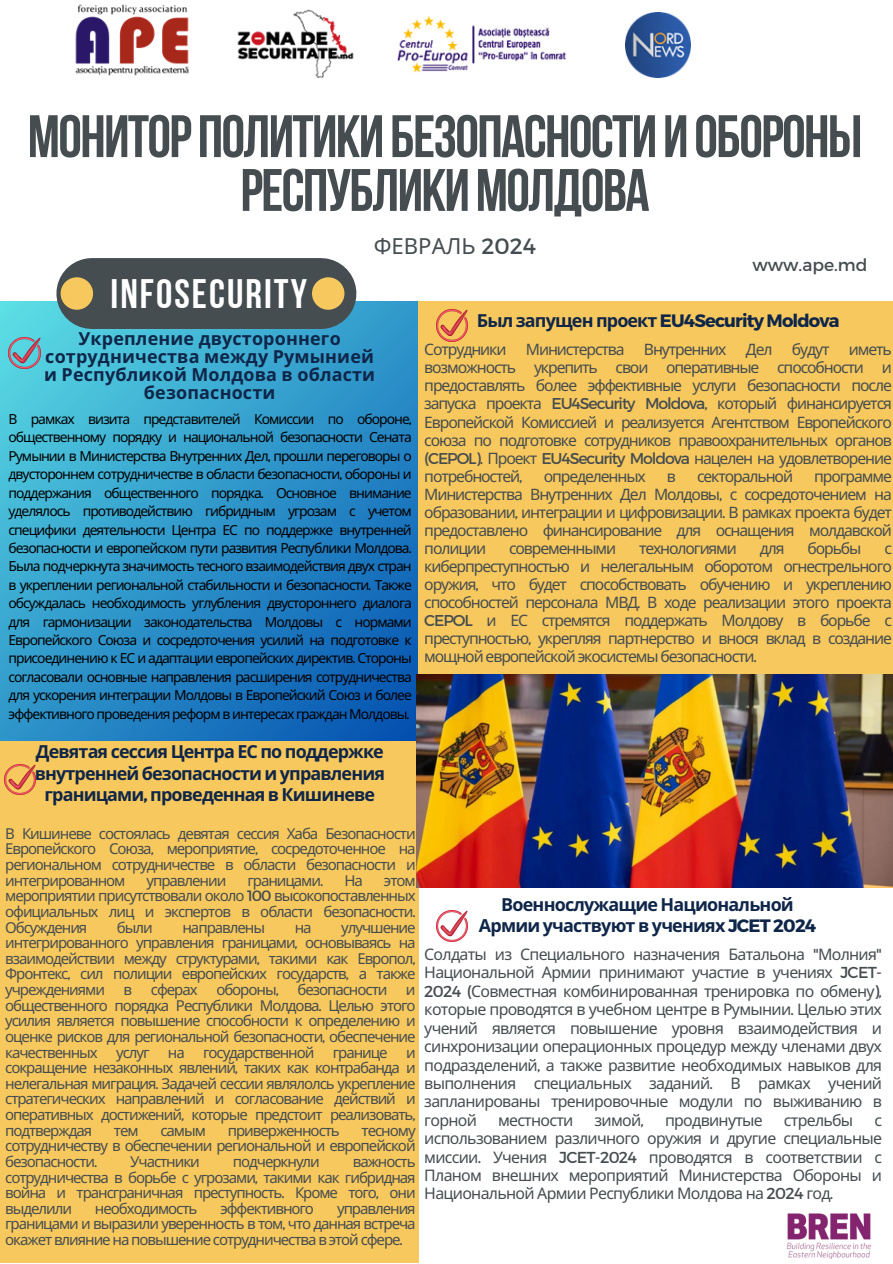
<style>
.page{position:relative;width:893px;height:1264px;background:#fff}
.page>*{position:absolute;margin:0;border:0;box-sizing:border-box;transform-origin:0 0}
.t1{font:700 59.7px/53.8px "Bebas Neue";letter-spacing:-.03em;color:#464d50;text-align:center}
.t2{font:41.1px "Bebas Neue Cyrillic";letter-spacing:.05em;color:#fff}
.t3{font:22.2px "Noto Sans";color:#464d50}
.t4{font:700 18px/21.3px "Noto Sans";letter-spacing:-.045em;color:#0f2649;text-align:center}
.t5{font:700 18px/18px "Noto Sans";letter-spacing:.01em;color:#0f2649;text-align:center}
.t6{font:700 18px "Montserrat";letter-spacing:-.05em;color:#0f2649}
.t7{font:17.1px "Montserrat";color:#464d50}
.t8{font:15.9px/18.5px "Noto Sans";letter-spacing:-.045em;color:#464d50;text-align:justify}
.t9{font:15.75px/18px "Noto Sans";letter-spacing:-.07em;color:#464d50;text-align:justify}
.t10{font:15px/15.6px "Noto Sans";letter-spacing:-.07em;color:#464d50;text-align:justify}
.t11{font:13.8px/18.5px "Noto Sans";letter-spacing:-.07em;color:#000;text-align:justify}
.s1{font-family:"Montserrat"}
.s2{font-family:"Noto Sans"}
</style>
<div class="page">
<svg style="left:0;top:301px;width:418px;height:440px;background:#2e94c8"></svg>
<div style="left:418px;top:301px;width:474px;height:399px;background:#f7c85d"></div>
<div style="left:92px;top:258px;width:229px;height:71px;background:#464d50"></div>
<div style="left:312px;top:277px;width:32px;height:33px;background:#f7c85d;border-radius:50%"></div>
<div style="left:61px;top:277px;width:32px;height:33px;background:#f7c85d;border-radius:50%"></div>
<img style="left:75px;top:4px;width:114px;height:72px">
<img style="left:237px;top:9px;width:117px;height:69px">
<img style="left:397px;top:16px;width:169px;height:57px">
<img style="left:625px;top:13px;width:66px;height:65px">
<img style="left:8px;top:337px;width:32px;height:32px">
<div style="left:0;top:741px;width:418px;height:521px;background:#f7c85d"></div>
<img style="left:5px;top:764px;width:30px;height:30px">
<img style="left:436px;top:910px;width:31px;height:31px">
<img style="left:436px;top:310px;width:31px;height:31px">
<img style="left:786px;top:1213px;width:86px;height:45px">
<img style="left:416px;top:674px;width:476px;height:213px">
<p class="t1" style="left:28px;top:115px;width:836px">МОНИТОРПОЛИТИКИБЕЗОПАСНОСТИИОБОРОНЫ<br>РЕСПУБЛИКИМОЛДОВА</p>
<p class="t3" style="left:374px;top:230px;width:164px">ФЕВРАЛЬ <span class="s1">2024</span></p>
<p class="t2" style="left:110px;top:277px;width:198px">INFOSECURITY</p>
<h4 class="t5" style="left:44px;top:329px;width:332px">Укрепление двустороннего сотрудничества между Румынией и Республикой Молдова в области</h4>
<h6 class="t5" style="left:144px;top:383px;width:133px">безопасности</h6>
<p class="t7" style="left:752px;top:253px;width:116px">www.ape.md</p>
<h4 class="t6" style="left:477px;top:309px;width:364px"><span class="s2">Был запущен проект</span> EU4Security Moldova</h4>
<p class="t9" style="left:424px;top:340px;width:469px">Сотрудники Министерства Внутренних Дел будут иметь возможность укрепить свои оперативные способности и предоставлять более эффективные услуги безопасности после запуска проекта <span class="s1">EU4Security Moldova,</span> который финансируется Европейской Комиссией и реализуется Агентством Европейского союза по подготовке сотрудников правоохранительных органов <span class="s1">(CEPOL).</span> Проект <span class="s1">EU4Security Moldova</span> нацелен на удовлетворение потребностей<span class="s1">,</span></p>
<p class="t11" style="left:8px;top:409px;width:405px">В рамках визита представителей Комиссии по обороне<span class="s1">, </span>общественному порядку и национальной безопасности Сената Румынии в Министерства Внутренних Дел<span class="s1">,</span> прошли переговоры о двустороннем сотрудничестве в области безопасности<span class="s1">,</span> обороны и поддержания общественного порядка<span class="s1">.</span> Основное внимание уделялось противодействию гибридным угрозам с учетом специфики деятельности Центра ЕС по поддержке внутренней безопасности и европейском пути развития Республики Молдова<span class="s1">.<br></span>Была подчеркнута значимость тесного взаимодействия двух стран в укреплении региональной стабильности и безопасности<span class="s1">.</span> Также обсуждалась необходимость углубления двустороннего диалога для гармонизации законодательства Молдовы с нормами Европейского Союза и сосредоточения усилий на подготовке к присоединению к ЕС и адаптации европейских директив<span class="s1">.</span> Стороны согласовали основные направления расширения сотрудничества для ускорения интеграции Молдовы в Европейский Союз и более эффективного проведения реформ в интересах граждан Молдовы<span class="s1">.</span></p>
<p class="t9" style="left:543px;top:466px;width:104px">определенных</p>
<p class="t9" style="left:667px;top:466px;width:11px">в</p>
<p class="t9" style="left:697px;top:466px;width:97px">секторальной</p>
<p class="t9" style="left:424px;top:466px;width:469px;text-indent:390px">программе Министерства Внутренних Дел Молдовы<span class="s1">,</span> с сосредоточением на образовании<span class="s1">,</span> интеграции и цифровизации<span class="s1">.</span> В рамках проекта будет предоставлено финансирование для оснащения молдавской полиции</p>
<p class="t9" style="left:509px;top:538px;width:108px">современными</p>
<p class="t9" style="left:639px;top:538px;width:99px">технологиями</p>
<p class="t9" style="left:759px;top:538px;width:26px">для</p>
<p class="t9" style="left:807px;top:538px;width:55px">борьбы</p>
<p class="t9" style="left:424px;top:538px;width:469px;text-indent:460px">с киберпреступностью и нелегальным оборотом огнестрельного оружия<span class="s1">,</span> что будет способствовать обучению и укреплению способностей персонала МВД<span class="s1">.</span> В ходе реализации этого проекта <span class="s1">CEPOL</span> и ЕС стремятся поддержать Молдову в борьбе с преступностью<span class="s1">,</span> укрепляя партнерство и внося вклад в создание мощной европейской экосистемы безопасности<span class="s1">.</span></p>
<p class="t4" style="left:35px;top:740px;width:352px">Девятая сессия Центра ЕС по поддержке внутренней безопасности и управления границами<span class="s1">,</span> проведенная в Кишиневе</p>
<h6 class="t10" style="left:5px;top:825px;width:412px">В Кишиневе состоялась девятая сессия Хаба Безопасности Европейского Союза<span class="s1">,</span> мероприятие<span class="s1">,</span> сосредоточенное на региональном сотрудничестве в области безопасности и интегрированном</h6>
<h6 class="t10" style="left:146px;top:872px;width:81px">управлении</h6>
<h6 class="t10" style="left:247px;top:872px;width:77px">границами<span class="s1">.</span></h6>
<h6 class="t10" style="left:344px;top:872px;width:20px">На</h6>
<h6 class="t10" style="left:5px;top:872px;width:412px;text-indent:379px">этом мероприятии присутствовали около <span class="s1">100</span> высокопоставленных официальных лиц и экспертов в области безопасности<span class="s1">.<br></span>Обсуждения</h6>
<h6 class="t10" style="left:117px;top:918px;width:37px">были</h6>
<h6 class="t10" style="left:182px;top:918px;width:84px">направлены</h6>
<h6 class="t10" style="left:294px;top:918px;width:18px">на</h6>
<h6 class="t10" style="left:5px;top:918px;width:412px;text-indent:336px">улучшение интегрированного управления границами<span class="s1">,</span> основываясь на взаимодействии между структурами<span class="s1">,</span> такими как Европол<span class="s1">, </span>Фронтекс<span class="s1">,</span> сил полиции европейских государств<span class="s1">,</span> а также учреждениями в сферах обороны<span class="s1">,</span> безопасности и общественного порядка Республики Молдова<span class="s1">.</span> Целью этого усилия является повышение способности к определению и оценке рисков для региональной безопасности<span class="s1">,</span> обеспечение качественных услуг на государственной границе и сокращение незаконных явлений<span class="s1">,</span> таких как контрабанда и нелегальная миграция<span class="s1">.</span> Задачей сессии являлолсь укрепление стратегических направлений и согласование действий и оперативных достижений<span class="s1">,</span> которые предстоит реализовать<span class="s1">, </span>подтверждая</h6>
<h6 class="t10" style="left:5px;top:1122px;width:412px;text-indent:356px">тесному сотрудничеству в обеспечении региональной и европейской безопасности<span class="s1">.</span></h6>
<h6 class="t10" style="left:114px;top:1122px;width:26px">тем</h6>
<h6 class="t10" style="left:160px;top:1122px;width:47px">самым</h6>
<h6 class="t10" style="left:228px;top:1122px;width:114px">приверженность</h6>
<h6 class="t10" style="left:130px;top:1153px;width:71px">Участники</h6>
<h6 class="t10" style="left:233px;top:1153px;width:88px">подчеркнули</h6>
<h6 class="t10" style="left:5px;top:1153px;width:412px;text-align:right">важность<br>сотрудничества в борьбе с угрозами<span class="s1">,</span> такими как гибридная</h6>
<p class="t10" style="left:5px;top:1184px;width:412px">война и трансграничная преступность<span class="s1">.</span> Кроме того<span class="s1">,</span> они выделили</p>
<p class="t10" style="left:95px;top:1200px;width:104px">необходимость</p>
<p class="t10" style="left:220px;top:1200px;width:95px">эффективного</p>
<p class="t10" style="left:5px;top:1200px;width:412px;text-indent:332px">управления границами и выразили уверенность в том<span class="s1">,</span> что данная встреча окажет влияние на повышение сотрудничества в этой сфере<span class="s1">.</span></p>
<h4 class="t4" style="left:479px;top:892px;width:339px">Военнослужащие Национальной<br>Армии участвуют в учениях <span class="s1">JCET 2024</span></h4>
<p class="t8" style="left:424px;top:944px;width:459px">Солдаты из Специального назначения Батальона <span class="s1">"</span>Молния<span class="s1">" </span>Национальной Армии принимают участие в учениях <span class="s1">JCET-2024 (</span>Совместная комбинированная тренировка по обмену<span class="s1">), </span>которые проводятся в учебном центре в Румынии<span class="s1">.</span> Целью этих учений является повышение уровня взаимодействия и синхронизации операционных процедур между членами двух подразделений<span class="s1">,</span> а также развитие необходимых навыков для выполнения специальных заданий<span class="s1">.</span> В рамках учений запланированы тренировочные модули по выживанию в горной</p>
<p class="t8" style="left:498px;top:1110px;width:77px">местности</p>
<p class="t8" style="left:594px;top:1110px;width:51px">зимой<span class="s1">,</span></p>
<p class="t8" style="left:665px;top:1110px;width:99px">продвинутые</p>
<p class="t8" style="left:783px;top:1110px;width:71px">стрельбы</p>
<p class="t8" style="left:424px;top:1110px;width:459px;text-indent:450px">с использованием различного оружия и другие специальные миссии<span class="s1">.</span> Учения <span class="s1">JCET-2024</span> проводятся в</p>
<h6 class="t8" style="left:424px;top:1147px;width:459px;text-indent:341px">соответствии с Планом внешних мероприятий Министерства Обороны и Национальной Армии Республики Молдова на <span class="s1">2024</span> год<span class="s1">.</span></h6>
</div>
